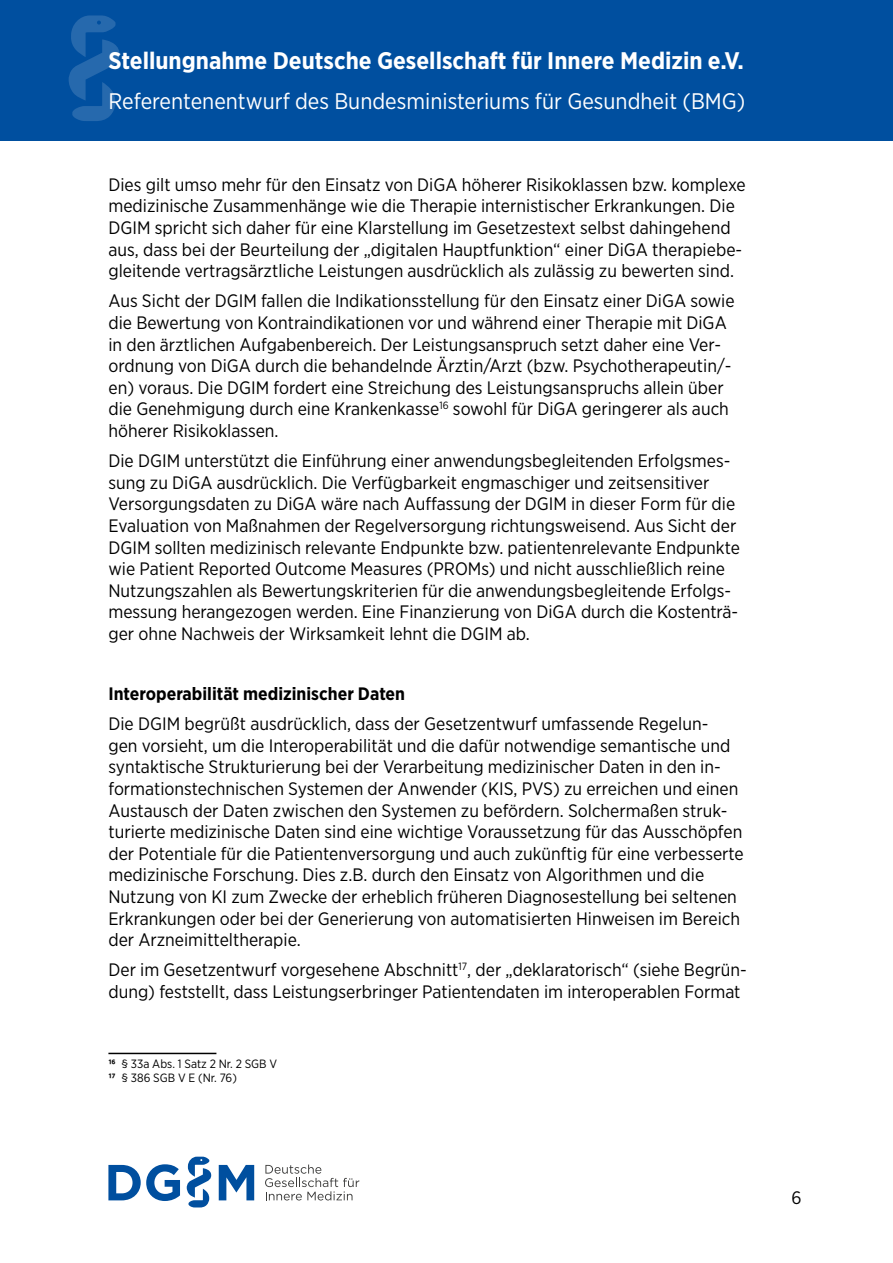
<style>
.page{position:relative;width:893px;height:1263px;background:#fff}
.page>*{position:absolute;margin:0;border:0;box-sizing:border-box;transform-origin:0 0}
.t1{font:700 24px "Gotham Narrow";color:#fff}
.t2{font:22.5px "Gotham Narrow";color:#fff}
.t3{font:18px/21.6px "Gotham Narrow";color:#000}
.t4{font:700 18px "Gotham Narrow";color:#000}
.t5{font:12px/14.4px "Gotham Narrow";color:#000}
.s1{font-weight:700}
</style>
<div class="page">
<div style="left:0;top:0;width:893px;height:140px;background:#004f9f"></div>
<svg style="left:187px;top:1157px;width:25px;height:50px"></svg>
<svg style="left:108px;top:1164px;width:72px;height:37px"></svg>
<svg style="left:219px;top:1165px;width:35px;height:35px"></svg>
<svg style="left:265px;top:1164px;width:94px;height:36px"></svg>
<svg style="left:69px;top:15px;width:51px;height:106px"></svg>
<hr style="left:108px;top:1053px;width:108px;height:1px;background:#000">
<h1 class="t1" style="left:108px;top:46px;width:637px">Stellungnahme Deutsche Gesellschaft für Innere Medizin e.V.</h1>
<p class="t2" style="left:108px;top:87px;width:638px">Referentenentwurf des Bundesministeriums für Gesundheit (BMG)</p>
<p class="t3" style="left:108px;top:173px;width:639px">Dies gilt umso mehr für den Einsatz von DiGA höherer Risikoklassen bzw. komplexe medizinische Zusammenhänge wie die Therapie internistischer Erkrankungen. Die DGIM spricht sich daher für eine Klarstellung im Gesetzestext selbst dahingehend aus, dass bei der Beurteilung der „digitalen Hauptfunktion“ einer DiGA therapiebe&shy;gleitende vertragsärztliche Leistungen ausdrücklich als zulässig zu bewerten sind.</p>
<p class="t3" style="left:108px;top:290px;width:628px">Aus Sicht der DGIM fallen die Indikationsstellung für den Einsatz einer DiGA sowie die Bewertung von Kontraindikationen vor und während einer Therapie mit DiGA in den ärztlichen Aufgabenbereich. Der Leistungsanspruch setzt daher eine Ver&shy;ordnung von DiGA durch die behandelnde Ärztin/Arzt (bzw. Psychotherapeutin/- en) voraus. Die DGIM fordert eine Streichung des Leistungsanspruchs allein über die Genehmigung durch eine Krankenkasse<sup>16</sup> sowohl für DiGA geringerer als auch höherer Risikoklassen.</p>
<p class="t3" style="left:108px;top:450px;width:633px">Die DGIM unterstützt die Einführung einer anwendungsbegleitenden Erfolgsmes&shy;sung zu DiGA ausdrücklich. Die Verfügbarkeit engmaschiger und zeitsensitiver Versorgungsdaten zu DiGA wäre nach Auffassung der DGIM in dieser Form für die Evaluation von Maßnahmen der Regelversorgung richtungsweisend. Aus Sicht der DGIM sollten medizinisch relevante Endpunkte bzw. patientenrelevante Endpunkte wie Patient Reported Outcome Measures (PROMs) und nicht ausschließlich reine Nutzungszahlen als Bewertungskriterien für die anwendungsbegleitende Erfolgs&shy;messung herangezogen werden. Eine Finanzierung von DiGA durch die Kostenträ&shy;ger ohne Nachweis der Wirksamkeit lehnt die DGIM ab.</p>
<p class="t4" style="left:108px;top:682px;width:298px">Interoperabilität medizinischer Daten</p>
<p class="t3" style="left:108px;top:713px;width:637px">Die DGIM begrüßt ausdrücklich, dass der Gesetzentwurf umfassende Regelun-<br>gen vorsieht, um die Interoperabilität und die dafür notwendige semantische und syntaktische Strukturierung bei der Verarbeitung medizinischer Daten in den in&shy;formationstechnischen Systemen der Anwender (KIS, PVS) zu erreichen und einen Austausch der Daten zwischen den Systemen zu befördern. Solchermaßen struk&shy;turierte medizinische Daten sind eine wichtige Voraussetzung für das Ausschöpfen der Potentiale für die Patientenversorgung und auch zukünftig für eine verbesserte medizinische Forschung. Dies z.B. durch den Einsatz von Algorithmen und die Nutzung von KI zum Zwecke der erheblich früheren Diagnosestellung bei seltenen Erkrankungen oder bei der Generierung von automatisierten Hinweisen im Bereich der Arzneimitteltherapie.</p>
<p class="t3" style="left:108px;top:959px;width:640px">Der im Gesetzentwurf vorgesehene Abschnitt<sup>17</sup>, der „deklaratorisch“ (siehe Begrün&shy;dung) feststellt, dass Leistungserbringer Patientendaten im interoperablen Format</p>
<p class="t5" style="left:108px;top:1056px;width:170px"><span class="s1">16</span> § 33a Abs. 1 Satz 2 Nr. 2 SGB V<br><span class="s1">17</span> § 386 SGB V E (Nr. 76)</p>
<p class="t3" style="left:791px;top:1186px;width:12px">6</p>
</div>
